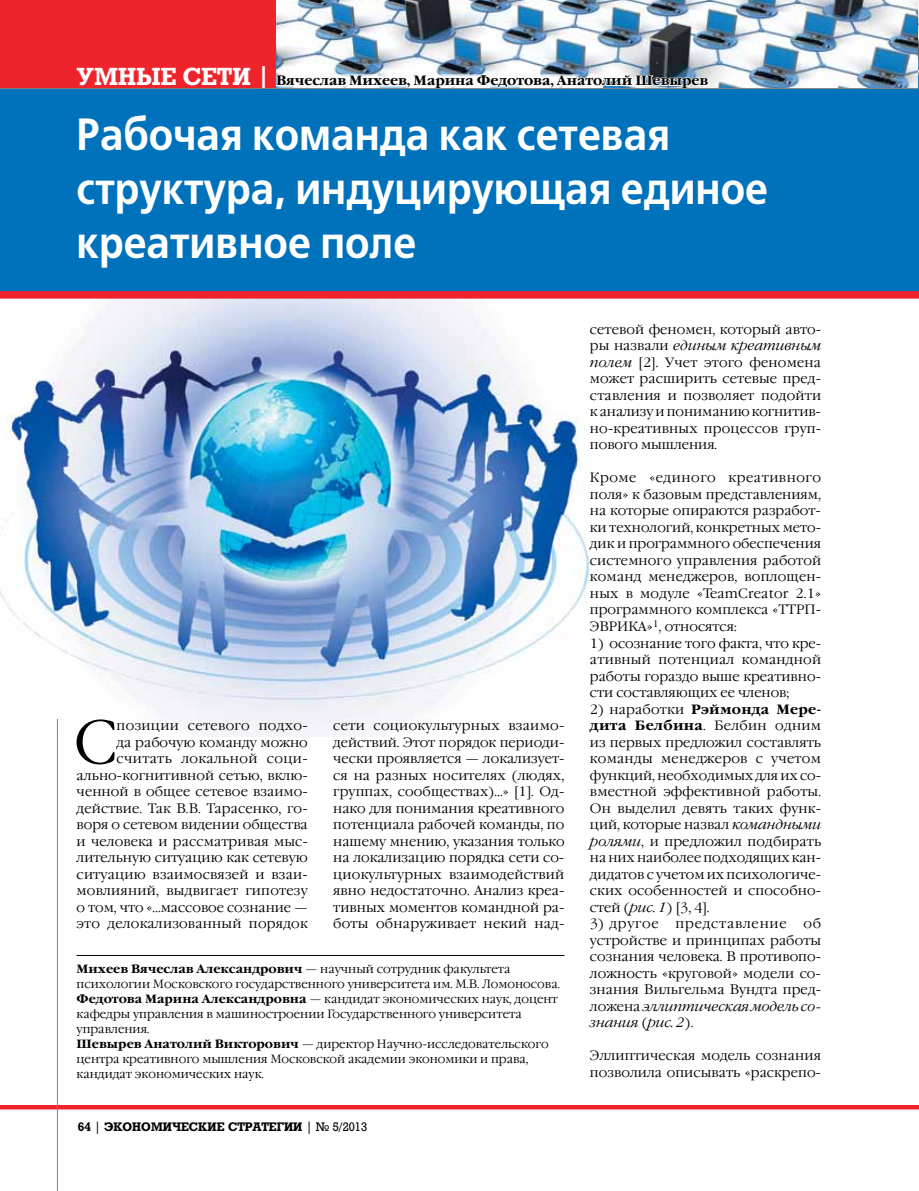
<style>
.page{position:relative;width:919px;height:1191px;background:#fff}
.page>*{position:absolute;margin:0;border:0;box-sizing:border-box;transform-origin:0 0}
.t1{font:300 60.6px "Garamond C";color:#000}
.t2{font:700 45px/54px "Free Set C";color:#fff;scale:.9 1}
.t3{font:300 13.5px/16.5px "Garamond C";letter-spacing:.01em;color:#000;text-align:justify}
.t4{font:700 13.5px "Garamond C";letter-spacing:-.005em;color:#000}
.t5{font:300 12px/15px "Garamond C";color:#000}
.t6{font:700 12px "Rodeo";color:#000}
.s1{font-family:"Rodeo";font-size:24px;color:#fff}
.s2{font-weight:700}
.s3{font-weight:400}
.s4{font-style:italic}
</style>
<div class="page">
<img style="left:709px;top:0;width:210px;height:88px">
<div style="left:0;top:0;width:275px;height:89px;background:#ee232c"></div>
<hr style="left:0;top:1105px;width:918px;height:4px;background:#ee232c">
<img style="left:275px;top:0;width:434px;height:88px">
<hr style="left:0;top:88px;width:918px;height:1px;background:#808285">
<img style="left:0;top:299px;width:590px;height:437px">
<div style="left:0;top:89px;width:918px;height:208px;background:#0072bc"></div>
<div style="left:0;top:291px;width:915px;height:8px;background:#ee232c"></div>
<hr style="left:77px;top:955px;width:487px;height:1px;background:#000">
<hr style="left:57px;top:719px;width:1px;height:472px;background:#808285">
<p class="t4" style="left:77px;top:73px;width:633px"><span class="s1">УМНЫЕ СЕТИ |</span> Вячеслав Михеев, Марина Федотова, Анатолий Шевырев</p>
<h2 class="t2" style="left:77px;top:108px;width:769px">Рабочая команда как сетевая структура, индуцирующая единое креативное поле</h2>
<h1 class="t1" style="left:74px;top:709px;width:44px">С</h1>
<p class="t3" style="left:77px;top:717px;width:233px;text-align:right">позиции сетевого подхо-<br>да рабочую команду можно считать локальной соци&shy;ально-когнитивной сетью, вклю&shy;ченной в общее сетевое взаимо&shy;действие. Так В.В. Тарасенко, го&shy;воря о сетевом видении общества и человека и рассматривая мыс&shy;лительную ситуацию как сетевую ситуацию взаимосвязей и взаи&shy;мовлияний, выдвигает гипотезу о том, что «…массовое сознание — это делокализованный порядок</p>
<p class="t3" style="left:333px;top:717px;width:233px">сети социокультурных взаимо&shy;действий. Этот порядок периоди&shy;чески проявляется — локализует&shy;ся на разных носителях (людях, группах, сообществах)…» [1]. Од&shy;нако для понимания креативного потенциала рабочей команды, по нашему мнению, указания только на локализацию порядка сети со&shy;циокультурных взаимодействий явно недостаточно. Анализ креа&shy;тивных моментов командной ра&shy;боты обнаруживает некий над-</p>
<p class="t5" style="left:77px;top:961px;width:485px"><span class="s2">Михеев Вячеслав Александрович</span> — научный сотрудник факультета психологии Московского государственного университета им. М.В. Ломоносова.<br><span class="s2">Федотова Марина Александровна</span> — кандидат экономических наук, доцент кафедры управления в машиностроении Государственного университета управления.<br><span class="s2">Шевырев Анатолий Викторович</span> — директор Научно-исследовательского центра креативного мышления Московской академии экономики и права, кандидат экономических наук.</p>
<p class="t6" style="left:78px;top:1119px;width:291px">64 <span class="s3">|</span> ЭКОНОМИЧЕСКИЕ СТРАТЕГИИ <span class="s3">| № 5/2013</span></p>
<p class="t3" style="left:590px;top:321px;width:233px">сетевой феномен, который авто&shy;ры назвали <span class="s4">единым креативным полем</span> [2]. Учет этого феномена может расширить сетевые пред&shy;ставления и позволяет подойти к анализу и пониманию когнитив&shy;но-креативных процессов груп&shy;пового мышления.</p>
<p class="t3" style="left:590px;top:470px;width:233px">Кроме «единого креативного поля» к базовым представлениям, на которые опираются разработ&shy;ки технологий, конкретных мето&shy;дик и программного обеспечения системного управления работой команд менеджеров, воплощен&shy;ных в модуле «TeamCreator 2.1» программного комплекса «ТТРП-ЭВРИКА»<sup>1</sup>, относятся:</p>
<p class="t3" style="left:590px;top:635px;width:233px">1) осознание того факта, что кре&shy;ативный потенциал командной работы гораздо выше креативно&shy;сти составляющих ее членов;</p>
<p class="t3" style="left:590px;top:701px;width:233px">2) наработки <span class="s2">Рэймонда Мере&shy;дита Белбина</span>. Белбин одним из первых предложил составлять команды менеджеров с учетом функций, необходимых для их со&shy;вместной эффективной работы.<br>Он выделил девять таких функ&shy;ций, которые назвал <span class="s4">командными ролями</span>, и предложил подбирать на них наиболее подходящих кан&shy;дидатов с учетом их психологиче&shy;ских особенностей и способно&shy;стей (<span class="s4">рис. 1</span>) [3, 4].</p>
<p class="t3" style="left:590px;top:915px;width:233px">3) другое представление об устройстве и принципах работы сознания человека. В противопо&shy;ложность «круговой» модели со&shy;знания Вильгельма Вундта пред&shy;ложена <span class="s4">эллиптическая модель со&shy;знания</span> (<span class="s4">рис. 2</span>).</p>
<p class="t3" style="left:590px;top:1047px;width:232px">Эллиптическая модель сознания позволила описывать «раскрепо-</p>
</div>
